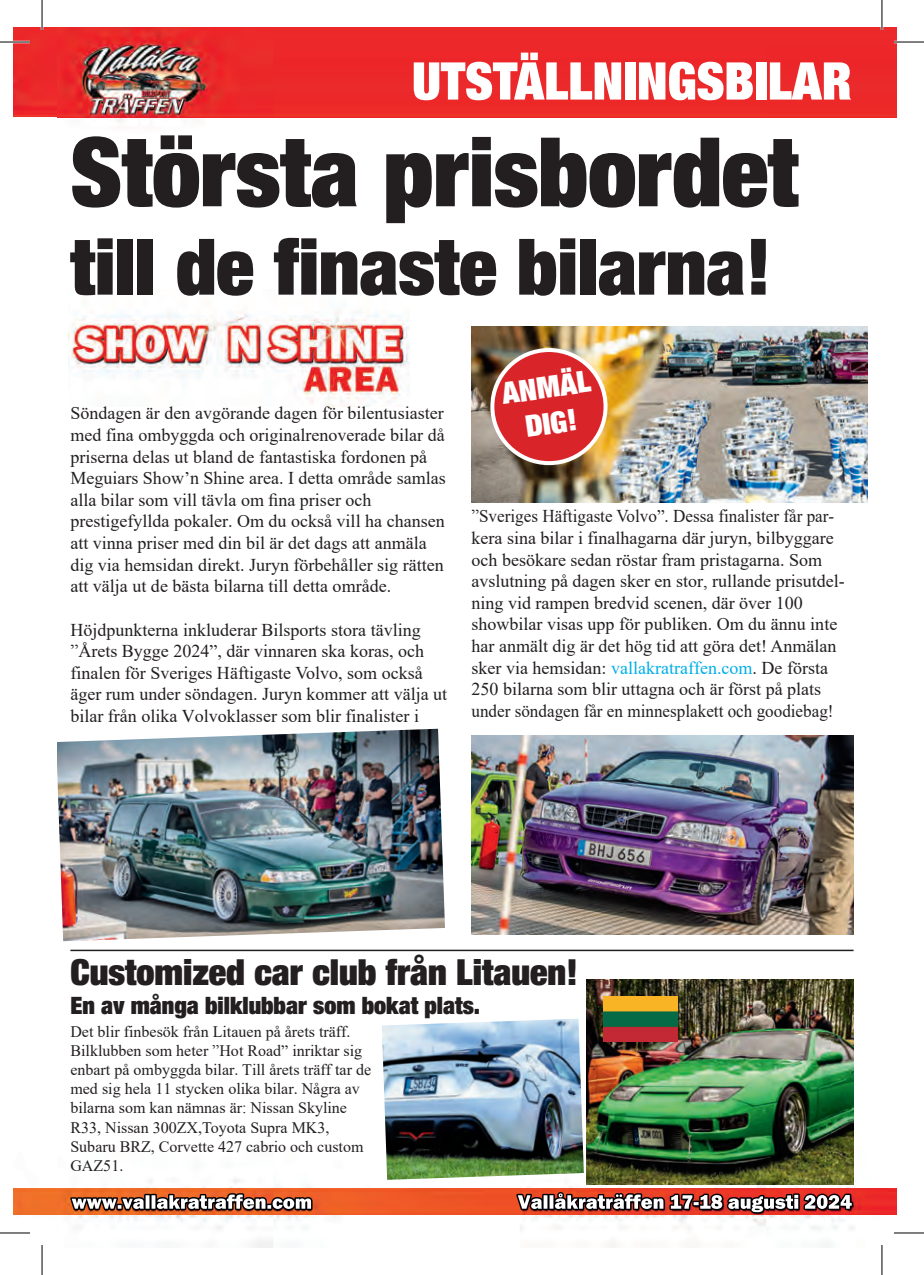
<style>
.page{position:relative;width:924px;height:1275px;background:#fff}
.page>*{position:absolute;margin:0;border:0;box-sizing:border-box;transform-origin:0 0}
.t1{font:900 condensed 96px "Helvetica Neue LT Std";color:#231f20}
.t2{font:900 condensed 78px "Helvetica Neue LT Std";color:#231f20}
.t3{font:900 condensed 52px "Helvetica Neue LT Std";color:#fff}
.t4{font:900 condensed 36px "Helvetica Neue LT Std";color:#231f20}
.t5{font:900 condensed 30px "Helvetica Neue LT Std";color:#fff}
.t6{font:900 condensed 24px "Helvetica Neue LT Std";color:#231f20}
.t7{font:18px/21.6px "Times New Roman";color:#231f20}
.t8{font:18px/21.6px "Times New Roman";color:#231f20;scale:.95 1}
.t9{font:16px/19.2px "Times New Roman";color:#231f20}
.s1{color:#00afe8}
</style>
<div class="page">
<img style="left:56px;top:117px;width:839px;height:1130px">
<img style="left:56px;top:28px;width:839px;height:89px">
<img style="left:56px;top:1189px;width:839px;height:25px">
<img style="left:516px;top:1193px;width:141px;height:17px">
<img style="left:68px;top:290px;width:341px;height:117px">
<img style="left:471px;top:327px;width:396px;height:175px">
<div style="left:492px;top:350px;width:113px;height:113px;background:#d9252a;border-radius:50%"></div>
<div style="left:490px;top:348px;width:117px;height:117px;border:4px solid #fff;border-radius:50%"></div>
<img style="left:471px;top:735px;width:382px;height:199px">
<img style="left:56px;top:728px;width:389px;height:213px">
<hr style="left:70px;top:949px;width:783px;height:2px;background:#231f20">
<img style="left:14px;top:28px;width:42px;height:88px">
<img style="left:14px;top:1189px;width:42px;height:25px">
<img style="left:586px;top:979px;width:267px;height:205px">
<img style="left:381px;top:1018px;width:202px;height:161px">
<img style="left:603px;top:996px;width:74px;height:45px">
<hr style="left:0;top:41px;width:30px;height:2px;background:#fff">
<hr style="left:893px;top:41px;width:30px;height:2px;background:#fff">
<hr style="left:893px;top:1231px;width:30px;height:3px;background:#fff">
<hr style="left:41px;top:0;width:2px;height:30px;background:#fff">
<hr style="left:880px;top:0;width:2px;height:30px;background:#fff">
<hr style="left:880px;top:1245px;width:2px;height:30px;background:#fff">
<hr style="left:0;top:42px;width:30px;height:1px;background:#000">
<hr style="left:893px;top:42px;width:30px;height:1px;background:#000">
<hr style="left:0;top:1232px;width:30px;height:1px;background:#000">
<hr style="left:893px;top:1232px;width:30px;height:1px;background:#000">
<hr style="left:42px;top:0;width:1px;height:30px;background:#000">
<hr style="left:42px;top:1245px;width:1px;height:30px;background:#000">
<hr style="left:881px;top:0;width:1px;height:30px;background:#000">
<hr style="left:881px;top:1245px;width:1px;height:30px;background:#000">
<p class="t3" style="left:412px;top:48px;width:441px">UTSTÄLLNINGSBILAR</p>
<p class="t1" style="left:70px;top:111px;width:729px">Största prisbordet</p>
<p class="t2" style="left:70px;top:217px;width:702px">till de finaste bilarna!</p>
<p class="t7" style="left:70px;top:402px;width:376px">Söndagen är den avgörande dagen för bilentusiaster med fina ombyggda och originalrenoverade bilar då priserna delas ut bland de fantastiska fordonen på Meguiars Show’n Shine area. I detta område samlas alla bilar som vill tävla om fina priser och prestigefyllda pokaler. Om du också vill ha chansen att vinna priser med din bil är det dags att anmäla dig via hemsidan direkt. Juryn förbehåller sig rätten att välja ut de bästa bilarna till detta område.</p>
<p class="t7" style="left:70px;top:618px;width:378px">Höjdpunkterna inkluderar Bilsports stora tävling ”Årets Bygge 2024”, där vinnaren ska koras, och finalen för Sveriges Häftigaste Volvo, som också äger rum under söndagen. Juryn kommer att välja ut bilar från olika Volvoklasser som blir finalister i</p>
<p class="t5" style="left:499px;top:374px;width:91px;rotate:-8deg">ANMÄL</p>
<p class="t5" style="left:522px;top:407px;width:53px;rotate:-8deg">DIG!</p>
<p class="t8" style="left:471px;top:505px;width:394px">”Sveriges Häftigaste Volvo”. Dessa finalister får par&shy;kera sina bilar i finalhagarna där juryn, bilbyggare och besökare sedan röstar fram pristagarna. Som avslutning på dagen sker en stor, rullande prisutdel&shy;ning vid rampen bredvid scenen, där över 100 showbilar visas upp för publiken. Om du ännu inte har anmält dig är det hög tid att göra det! Anmälan sker via hemsidan: <span class="s1">vallakratraffen.com</span>. De första 250 bilarna som blir uttagna och är först på plats under söndagen får en minnesplakett och goodiebag!</p>
<p class="t4" style="left:70px;top:949px;width:509px">Customized car club från Litauen!</p>
<p class="t6" style="left:70px;top:990px;width:411px">En av många bilklubbar som bokat plats.</p>
<p class="t9" style="left:70px;top:1021px;width:302px">Det blir finbesök från Litauen på årets träff.<br>Bilklubben som heter ”Hot Road” inriktar sig enbart på ombyggda bilar. Till årets träff tar de med sig hela 11 stycken olika bilar. Några av bilarna som kan nämnas är: Nissan Skyline R33, Nissan 300ZX,Toyota Supra MK3, Subaru BRZ, Corvette 427 cabrio och custom GAZ51.</p>
</div>
